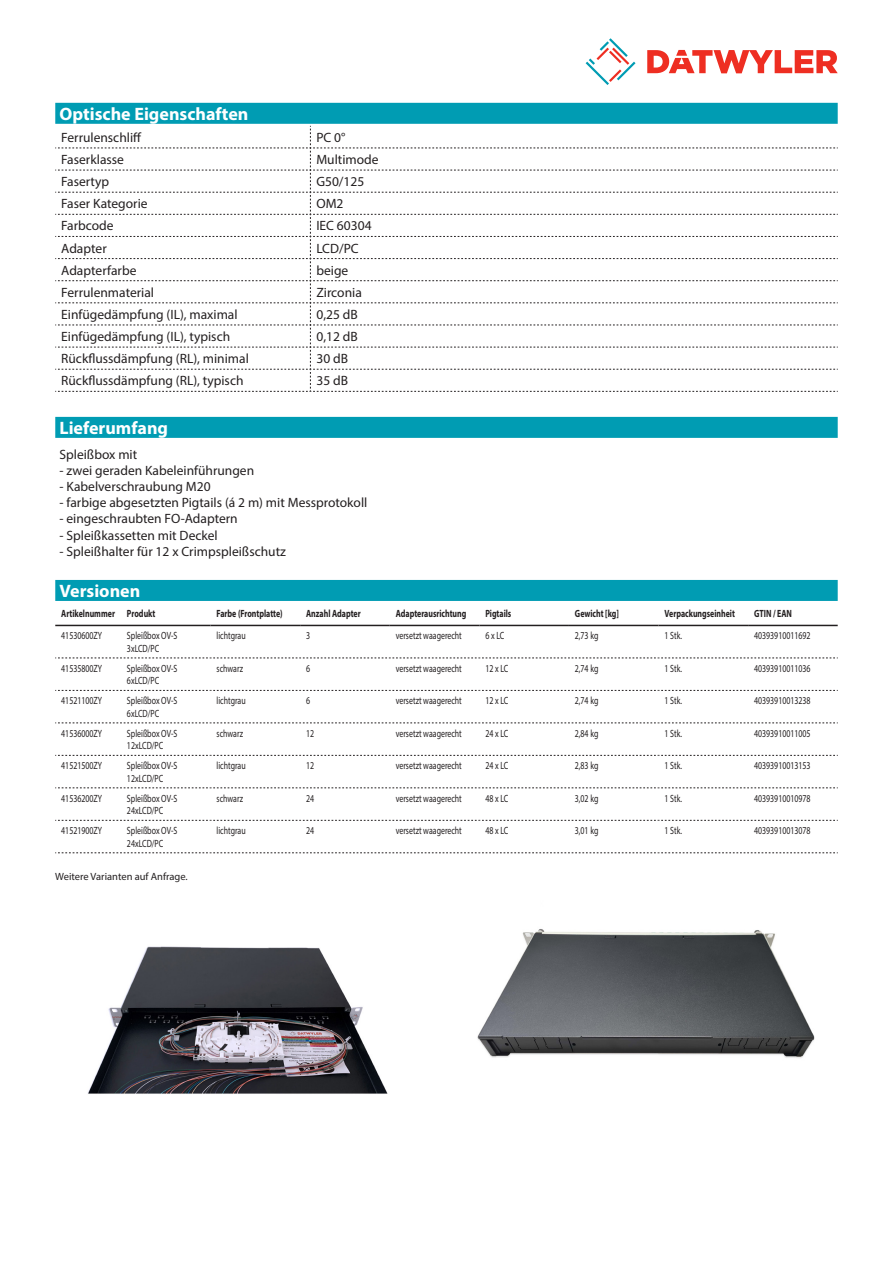
<style>
.page{position:relative;width:893px;height:1263px;background:#fff}
.page>*{position:absolute;margin:0;border:0;box-sizing:border-box;transform-origin:0 0}
.Standard_Head_Proper{font:700 18px "Myriad Pro";color:#fff}
.myriad_light_propert{font:13.5px "Myriad Pro";color:#231f20}
.Standard_text{font:13.5px "Myriad Pro";color:#231f20}
.myriadlight{font:10.5px/12.6px "Myriad Pro";color:#231f20;scale:.75 1}
.myriadbold{font:700 10.5px "Myriad Pro";color:#231f20;scale:.75 1}
.imagetext{font:10.5px "Myriad Pro";color:#231f20}
</style>
<div class="page">
<svg style="left:586px;top:38px;width:49px;height:47px"></svg>
<svg style="left:647px;top:50px;width:191px;height:23px"></svg>
<div style="left:55px;top:580px;width:783px;height:21px;background:#009cb3"></div>
<hr style="left:55px;top:625px;width:66px;height:1px;background:#231f20">
<hr style="left:121px;top:625px;width:90px;height:1px;background:#231f20">
<hr style="left:211px;top:625px;width:89px;height:1px;background:#231f20">
<hr style="left:300px;top:625px;width:90px;height:1px;background:#231f20">
<hr style="left:390px;top:625px;width:89px;height:1px;background:#231f20">
<hr style="left:479px;top:625px;width:90px;height:1px;background:#231f20">
<hr style="left:569px;top:625px;width:89px;height:1px;background:#231f20">
<hr style="left:658px;top:625px;width:90px;height:1px;background:#231f20">
<hr style="left:748px;top:625px;width:90px;height:1px;background:#231f20">
<svg style="left:55px;top:658px;width:783px;height:1px"></svg>
<svg style="left:55px;top:690px;width:783px;height:1px"></svg>
<svg style="left:55px;top:723px;width:783px;height:1px"></svg>
<svg style="left:55px;top:755px;width:783px;height:1px"></svg>
<svg style="left:55px;top:787px;width:783px;height:1px"></svg>
<svg style="left:55px;top:820px;width:783px;height:1px"></svg>
<svg style="left:55px;top:852px;width:783px;height:1px"></svg>
<div style="left:55px;top:417px;width:783px;height:21px;background:#009cb3"></div>
<div style="left:55px;top:103px;width:783px;height:21px;background:#009cb3"></div>
<svg style="left:55px;top:126px;width:783px;height:266px"></svg>
<img style="left:88px;top:946px;width:300px;height:148px">
<img style="left:477px;top:929px;width:338px;height:129px">
<p class="Standard_Head_Proper" style="left:60px;top:102px;width:190px">Optische Eigenschaften</p>
<p class="myriad_light_propert" style="left:61px;top:129px;width:82px">Ferrulenschliff</p>
<p class="myriad_light_propert" style="left:316px;top:129px;width:31px">PC 0°</p>
<p class="myriad_light_propert" style="left:61px;top:151px;width:64px">Faserklasse</p>
<p class="myriad_light_propert" style="left:316px;top:151px;width:64px">Multimode</p>
<p class="myriad_light_propert" style="left:61px;top:173px;width:49px">Fasertyp</p>
<p class="myriad_light_propert" style="left:316px;top:173px;width:49px">G50/125</p>
<p class="myriad_light_propert" style="left:61px;top:195px;width:88px">Faser Kategorie</p>
<p class="myriad_light_propert" style="left:316px;top:195px;width:29px">OM2</p>
<p class="myriad_light_propert" style="left:61px;top:218px;width:54px">Farbcode</p>
<p class="myriad_light_propert" style="left:316px;top:218px;width:57px">IEC 60304</p>
<p class="myriad_light_propert" style="left:61px;top:240px;width:47px">Adapter</p>
<p class="myriad_light_propert" style="left:316px;top:240px;width:44px">LCD/PC</p>
<p class="myriad_light_propert" style="left:61px;top:262px;width:77px">Adapterfarbe</p>
<p class="myriad_light_propert" style="left:316px;top:262px;width:33px">beige</p>
<p class="myriad_light_propert" style="left:61px;top:284px;width:94px">Ferrulenmaterial</p>
<p class="myriad_light_propert" style="left:316px;top:284px;width:47px">Zirconia</p>
<p class="myriad_light_propert" style="left:61px;top:306px;width:178px">Einfügedämpfung (IL), maximal</p>
<p class="myriad_light_propert" style="left:316px;top:306px;width:43px">0,25 dB</p>
<p class="myriad_light_propert" style="left:61px;top:328px;width:170px">Einfügedämpfung (IL), typisch</p>
<p class="myriad_light_propert" style="left:316px;top:328px;width:43px">0,12 dB</p>
<p class="myriad_light_propert" style="left:61px;top:350px;width:189px">Rückflussdämpfung (RL), minimal</p>
<p class="myriad_light_propert" style="left:316px;top:350px;width:33px">30 dB</p>
<p class="myriad_light_propert" style="left:61px;top:372px;width:184px">Rückflussdämpfung (RL), typisch</p>
<p class="myriad_light_propert" style="left:316px;top:372px;width:33px">35 dB</p>
<p class="Standard_Head_Proper" style="left:60px;top:416px;width:110px">Lieferumfang</p>
<p class="Standard_text" style="left:60px;top:446px;width:79px">Spleißbox mit</p>
<p class="Standard_text" style="left:60px;top:462px;width:196px">- zwei geraden Kabeleinführungen</p>
<p class="Standard_text" style="left:60px;top:478px;width:153px">- Kabelverschraubung M20</p>
<p class="Standard_text" style="left:60px;top:494px;width:309px">- farbige abgesetzten Pigtails (á 2 m) mit Messprotokoll</p>
<p class="Standard_text" style="left:60px;top:510px;width:180px">- eingeschraubten FO-Adaptern</p>
<p class="Standard_text" style="left:60px;top:527px;width:160px">- Spleißkassetten mit Deckel</p>
<p class="Standard_text" style="left:60px;top:543px;width:228px">- Spleißhalter für 12 x Crimpspleißschutz</p>
<p class="Standard_Head_Proper" style="left:60px;top:579px;width:82px">Versionen</p>
<p class="myriadbold" style="left:61px;top:606px;width:73px">Artikelnummer</p>
<p class="myriadbold" style="left:127px;top:606px;width:39px">Produkt</p>
<p class="myriadbold" style="left:217px;top:606px;width:90px">Farbe (Frontplatte)</p>
<p class="myriadbold" style="left:306px;top:606px;width:74px">Anzahl Adapter</p>
<p class="myriadbold" style="left:396px;top:606px;width:96px">Adapterausrichtung</p>
<p class="myriadbold" style="left:485px;top:606px;width:36px">Pigtails</p>
<p class="myriadbold" style="left:575px;top:606px;width:60px">Gewicht [kg]</p>
<p class="myriadbold" style="left:664px;top:606px;width:95px">Verpackungseinheit</p>
<p class="myriadbold" style="left:754px;top:606px;width:52px">GTIN / EAN</p>
<p class="myriadlight" style="left:61px;top:629px;width:56px">41530600ZY</p>
<p class="myriadlight" style="left:127px;top:629px;width:69px">Spleißbox OV-S<br>3xLCD/PC</p>
<p class="myriadlight" style="left:217px;top:629px;width:40px">lichtgrau</p>
<p class="myriadlight" style="left:306px;top:629px;width:7px">3</p>
<p class="myriadlight" style="left:396px;top:629px;width:90px">versetzt waagerecht</p>
<p class="myriadlight" style="left:485px;top:629px;width:27px">6 x LC</p>
<p class="myriadlight" style="left:575px;top:629px;width:33px">2,73 kg</p>
<p class="myriadlight" style="left:664px;top:629px;width:25px">1 Stk.</p>
<p class="myriadlight" style="left:754px;top:629px;width:77px">40393910011692</p>
<p class="myriadlight" style="left:61px;top:662px;width:56px">41535800ZY</p>
<p class="myriadlight" style="left:127px;top:662px;width:69px">Spleißbox OV-S<br>6xLCD/PC</p>
<p class="myriadlight" style="left:217px;top:662px;width:37px">schwarz</p>
<p class="myriadlight" style="left:306px;top:662px;width:7px">6</p>
<p class="myriadlight" style="left:396px;top:662px;width:90px">versetzt waagerecht</p>
<p class="myriadlight" style="left:485px;top:662px;width:32px">12 x LC</p>
<p class="myriadlight" style="left:575px;top:662px;width:33px">2,74 kg</p>
<p class="myriadlight" style="left:664px;top:662px;width:25px">1 Stk.</p>
<p class="myriadlight" style="left:754px;top:662px;width:77px">40393910011036</p>
<p class="myriadlight" style="left:61px;top:694px;width:56px">41521100ZY</p>
<p class="myriadlight" style="left:127px;top:694px;width:69px">Spleißbox OV-S<br>6xLCD/PC</p>
<p class="myriadlight" style="left:217px;top:694px;width:40px">lichtgrau</p>
<p class="myriadlight" style="left:306px;top:694px;width:7px">6</p>
<p class="myriadlight" style="left:396px;top:694px;width:90px">versetzt waagerecht</p>
<p class="myriadlight" style="left:485px;top:694px;width:32px">12 x LC</p>
<p class="myriadlight" style="left:575px;top:694px;width:33px">2,74 kg</p>
<p class="myriadlight" style="left:664px;top:694px;width:25px">1 Stk.</p>
<p class="myriadlight" style="left:754px;top:694px;width:77px">40393910013238</p>
<p class="myriadlight" style="left:61px;top:727px;width:56px">41536000ZY</p>
<p class="myriadlight" style="left:127px;top:727px;width:69px">Spleißbox OV-S<br>12xLCD/PC</p>
<p class="myriadlight" style="left:217px;top:727px;width:37px">schwarz</p>
<p class="myriadlight" style="left:306px;top:727px;width:12px">12</p>
<p class="myriadlight" style="left:396px;top:727px;width:90px">versetzt waagerecht</p>
<p class="myriadlight" style="left:485px;top:727px;width:32px">24 x LC</p>
<p class="myriadlight" style="left:575px;top:727px;width:33px">2,84 kg</p>
<p class="myriadlight" style="left:664px;top:727px;width:25px">1 Stk.</p>
<p class="myriadlight" style="left:754px;top:727px;width:77px">40393910011005</p>
<p class="myriadlight" style="left:61px;top:759px;width:56px">41521500ZY</p>
<p class="myriadlight" style="left:127px;top:759px;width:69px">Spleißbox OV-S<br>12xLCD/PC</p>
<p class="myriadlight" style="left:217px;top:759px;width:40px">lichtgrau</p>
<p class="myriadlight" style="left:306px;top:759px;width:12px">12</p>
<p class="myriadlight" style="left:396px;top:759px;width:90px">versetzt waagerecht</p>
<p class="myriadlight" style="left:485px;top:759px;width:32px">24 x LC</p>
<p class="myriadlight" style="left:575px;top:759px;width:33px">2,83 kg</p>
<p class="myriadlight" style="left:664px;top:759px;width:25px">1 Stk.</p>
<p class="myriadlight" style="left:754px;top:759px;width:77px">40393910013153</p>
<p class="myriadlight" style="left:61px;top:792px;width:56px">41536200ZY</p>
<p class="myriadlight" style="left:127px;top:792px;width:69px">Spleißbox OV-S<br>24xLCD/PC</p>
<p class="myriadlight" style="left:217px;top:792px;width:37px">schwarz</p>
<p class="myriadlight" style="left:306px;top:792px;width:12px">24</p>
<p class="myriadlight" style="left:396px;top:792px;width:90px">versetzt waagerecht</p>
<p class="myriadlight" style="left:485px;top:792px;width:32px">48 x LC</p>
<p class="myriadlight" style="left:575px;top:792px;width:33px">3,02 kg</p>
<p class="myriadlight" style="left:664px;top:792px;width:25px">1 Stk.</p>
<p class="myriadlight" style="left:754px;top:792px;width:77px">40393910010978</p>
<p class="myriadlight" style="left:61px;top:824px;width:56px">41521900ZY</p>
<p class="myriadlight" style="left:127px;top:824px;width:69px">Spleißbox OV-S<br>24xLCD/PC</p>
<p class="myriadlight" style="left:217px;top:824px;width:40px">lichtgrau</p>
<p class="myriadlight" style="left:306px;top:824px;width:12px">24</p>
<p class="myriadlight" style="left:396px;top:824px;width:90px">versetzt waagerecht</p>
<p class="myriadlight" style="left:485px;top:824px;width:32px">48 x LC</p>
<p class="myriadlight" style="left:575px;top:824px;width:33px">3,01 kg</p>
<p class="myriadlight" style="left:664px;top:824px;width:25px">1 Stk.</p>
<p class="myriadlight" style="left:754px;top:824px;width:77px">40393910013078</p>
<p class="imagetext" style="left:55px;top:870px;width:134px">Weitere Varianten auf Anfrage.</p>
</div>
